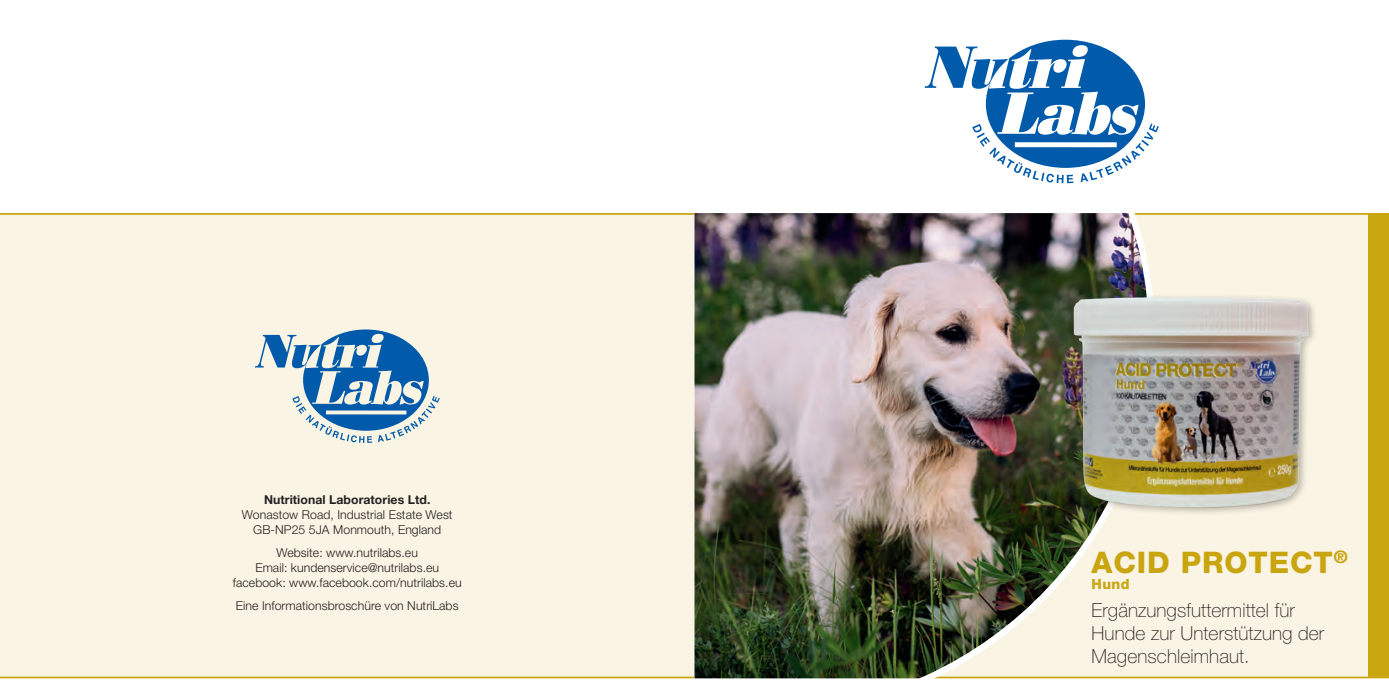
<style>
.page{position:relative;width:1389px;height:695px;background:#fff}
.page>*{position:absolute;margin:0;border:0;box-sizing:border-box;transform-origin:0 0}
.t1{font:800 29.75px "Helvetica Neue LT Pro";letter-spacing:.03em;color:#c9a510}
.t2{font:100 19.25px/22.8px "Helvetica Neue LT Pro";letter-spacing:.005em;color:#231f20}
.t3{font:800 14px "Helvetica Neue LT Pro";color:#c9a510}
.t4{font:300 12.25px/14.9px "Helvetica Neue LT Pro";letter-spacing:.005em;color:#231f20;text-align:center}
.s1{font-weight:700}
</style>
<div class="page">
<div style="left:694px;top:213px;width:695px;height:465px;background:#f9f4e3"></div>
<div style="left:0;top:213px;width:694px;height:465px;background:#f9f4e3"></div>
<hr style="left:0;top:676px;width:694px;height:2px;background:#c9a510">
<hr style="left:0;top:213px;width:694px;height:2px;background:#c9a510">
<hr style="left:694px;top:213px;width:695px;height:2px;background:#c9a510">
<hr style="left:694px;top:676px;width:695px;height:2px;background:#c9a510">
<img style="left:694px;top:213px;width:461px;height:465px">
<img style="left:1033px;top:279px;width:281px;height:250px">
<svg style="left:925px;top:40px;width:234px;height:143px"></svg>
<div style="left:1369px;top:213px;width:20px;height:465px;background:#c9a510"></div>
<svg style="left:255px;top:329px;width:185px;height:114px"></svg>
<p class="t4" style="left:242px;top:492px;width:212px"><span class="s1">Nutritional Laboratories Ltd.<br></span>Wonastow Road, Industrial Estate West<br>GB-NP25 5JA Monmouth, England</p>
<p class="t4" style="left:233px;top:545px;width:230px">Website: www.nutrilabs.eu<br>Email: kundenservice@nutrilabs.eu facebook: www.facebook.com/nutrilabs.eu</p>
<p class="t4" style="left:236px;top:597px;width:224px">Eine Informationsbroschüre von NutriLabs</p>
<p class="t1" style="left:1092px;top:544px;width:257px">ACID PROTECT<sup>®</sup></p>
<p class="t3" style="left:1092px;top:576px;width:40px">Hund</p>
<p class="t2" style="left:1092px;top:599px;width:234px">Ergänzungsfuttermittel für<br>Hunde zur Unterstützung der<br>Magenschleimhaut.</p>
</div>
